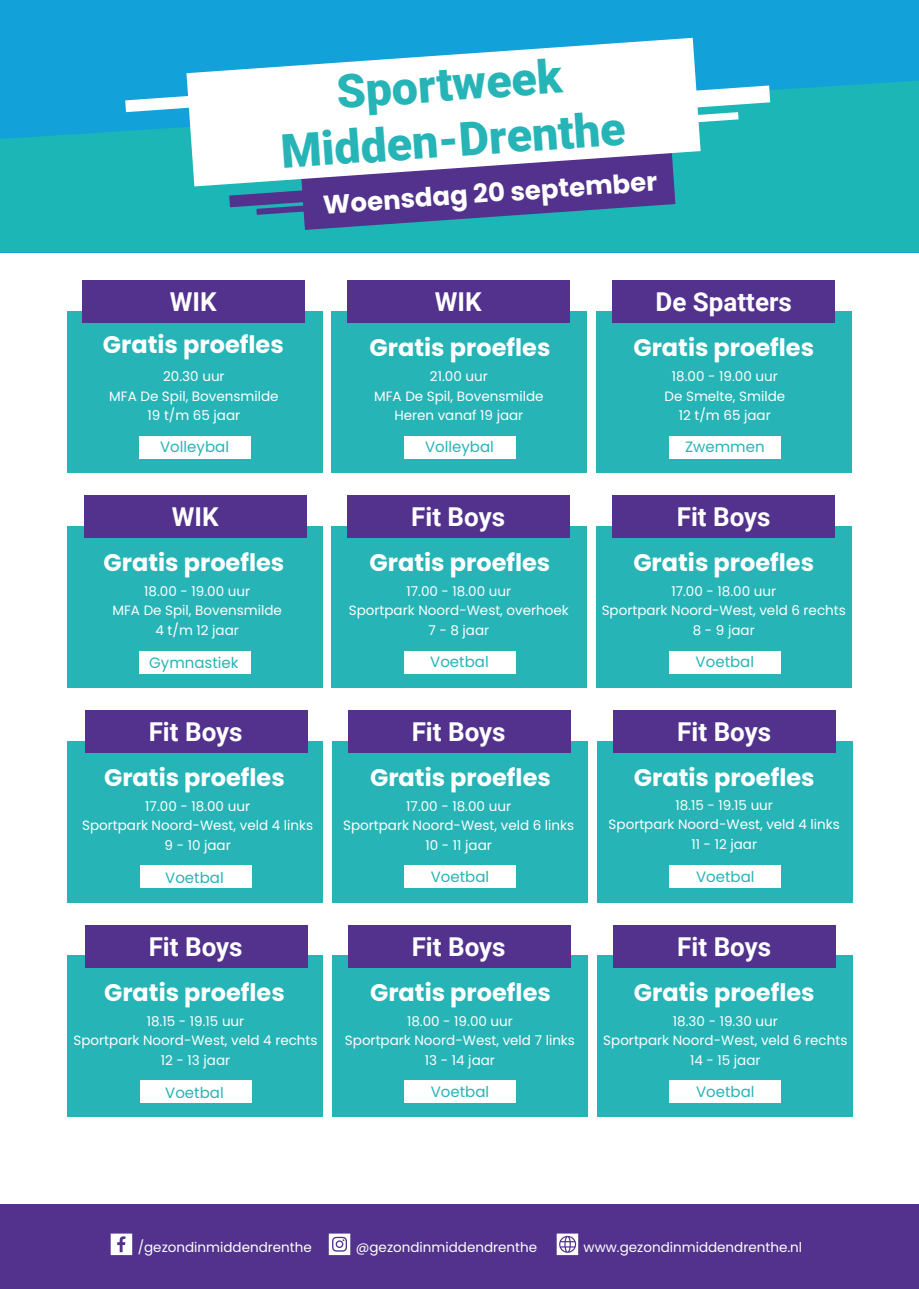
<style>
.page{position:relative;width:919px;height:1289px;background:#fff}
.page>*{position:absolute;margin:0;border:0;box-sizing:border-box;transform-origin:0 0}
.t1{font:900 46.5px/55.8px "Roboto";color:#26b4b6;text-align:center}
.t2{font:700 25.95px "Roboto";color:#fff}
.t3{font:700 25.95px "Poppins";color:#fff}
.t4{font:700 24px "Poppins";color:#fff}
.t5{font:15px "Poppins";color:#26b4b6}
.t6{font:13.5px/19.5px "Poppins";color:#fff;text-align:center}
</style>
<div class="page">
<div style="left:67px;top:526px;width:255px;height:161px;background:#26b4b6"></div>
<div style="left:331px;top:311px;width:256px;height:161px;background:#26b4b6"></div>
<div style="left:67px;top:311px;width:255px;height:161px;background:#26b4b6"></div>
<div style="left:596px;top:311px;width:256px;height:161px;background:#26b4b6"></div>
<div style="left:84px;top:495px;width:223px;height:42px;background:#52328d"></div>
<div style="left:347px;top:280px;width:223px;height:43px;background:#52328d"></div>
<div style="left:83px;top:280px;width:222px;height:43px;background:#52328d"></div>
<div style="left:612px;top:280px;width:223px;height:43px;background:#52328d"></div>
<div style="left:139px;top:650px;width:112px;height:23px;background:#fff"></div>
<div style="left:404px;top:435px;width:111px;height:23px;background:#fff"></div>
<div style="left:139px;top:435px;width:112px;height:23px;background:#fff"></div>
<div style="left:669px;top:435px;width:111px;height:23px;background:#fff"></div>
<div style="left:0;top:0;width:918px;height:252px;background:#12a2d9"></div>
<svg style="left:0;top:81px;width:918px;height:171px;background:#1bb3bb"></svg>
<svg style="left:229px;top:186px;width:446px;height:44px;background:#3f609b"></svg>
<svg style="left:186px;top:38px;width:514px;height:148px;background:#c8dbec"></svg>
<svg style="left:125px;top:91px;width:131px;height:21px"></svg>
<svg style="left:607px;top:85px;width:163px;height:43px;background:#cbedef"></svg>
<div style="left:331px;top:526px;width:256px;height:161px;background:#26b4b6"></div>
<div style="left:596px;top:526px;width:256px;height:161px;background:#26b4b6"></div>
<div style="left:347px;top:495px;width:223px;height:42px;background:#52328d"></div>
<div style="left:612px;top:495px;width:223px;height:42px;background:#52328d"></div>
<div style="left:404px;top:650px;width:111px;height:23px;background:#fff"></div>
<div style="left:669px;top:650px;width:111px;height:23px;background:#fff"></div>
<div style="left:67px;top:741px;width:256px;height:161px;background:#26b4b6"></div>
<div style="left:67px;top:955px;width:256px;height:162px;background:#26b4b6"></div>
<div style="left:332px;top:741px;width:255px;height:161px;background:#26b4b6"></div>
<div style="left:332px;top:955px;width:255px;height:162px;background:#26b4b6"></div>
<div style="left:597px;top:741px;width:255px;height:161px;background:#26b4b6"></div>
<div style="left:597px;top:955px;width:255px;height:162px;background:#26b4b6"></div>
<div style="left:85px;top:709px;width:222px;height:43px;background:#52328d"></div>
<div style="left:85px;top:924px;width:222px;height:43px;background:#52328d"></div>
<div style="left:348px;top:709px;width:222px;height:43px;background:#52328d"></div>
<div style="left:348px;top:924px;width:222px;height:43px;background:#52328d"></div>
<div style="left:612px;top:709px;width:223px;height:43px;background:#52328d"></div>
<div style="left:612px;top:924px;width:223px;height:43px;background:#52328d"></div>
<div style="left:140px;top:865px;width:111px;height:23px;background:#fff"></div>
<div style="left:140px;top:1080px;width:111px;height:23px;background:#fff"></div>
<div style="left:404px;top:865px;width:112px;height:23px;background:#fff"></div>
<div style="left:404px;top:1080px;width:112px;height:23px;background:#fff"></div>
<div style="left:669px;top:865px;width:112px;height:23px;background:#fff"></div>
<div style="left:669px;top:1080px;width:112px;height:23px;background:#fff"></div>
<div style="left:0;top:1203px;width:918px;height:85px;background:#52328d"></div>
<svg style="left:111px;top:1233px;width:21px;height:21px"></svg>
<svg style="left:329px;top:1233px;width:21px;height:21px"></svg>
<svg style="left:556px;top:1233px;width:22px;height:21px"></svg>
<h1 class="t1" style="left:275px;top:66px;width:346px;rotate:-4deg">Sportweek<br>Midden-Drenthe</h1>
<h2 class="t3" style="left:322px;top:190px;width:336px;rotate:-4deg">Woensdag 20 september</h2>
<h2 class="t2" style="left:170px;top:284px;width:48px">WIK</h2>
<h2 class="t2" style="left:435px;top:284px;width:48px">WIK</h2>
<h2 class="t2" style="left:655px;top:284px;width:138px">De Spatters</h2>
<h3 class="t4" style="left:103px;top:331px;width:182px">Gratis proefles</h3>
<h3 class="t4" style="left:369px;top:334px;width:182px">Gratis proefles</h3>
<h3 class="t4" style="left:633px;top:334px;width:182px">Gratis proefles</h3>
<p class="t6" style="left:109px;top:366px;width:171px">20.30 uur<br>MFA De Spil, Bovensmilde<br>19 t/m 65 jaar</p>
<p class="t6" style="left:664px;top:366px;width:122px">18.00 - 19.00 uur<br>De Smelte, Smilde<br>12 t/m 65 jaar</p>
<p class="t6" style="left:374px;top:366px;width:171px">21.00 uur<br>MFA De Spil, Bovensmilde<br>Heren vanaf 19 jaar</p>
<p class="t5" style="left:160px;top:438px;width:70px">Volleybal</p>
<p class="t5" style="left:425px;top:438px;width:70px">Volleybal</p>
<p class="t5" style="left:685px;top:438px;width:81px">Zwemmen</p>
<h2 class="t2" style="left:172px;top:498px;width:48px">WIK</h2>
<h2 class="t2" style="left:411px;top:498px;width:95px">Fit Boys</h2>
<h2 class="t2" style="left:676px;top:498px;width:95px">Fit Boys</h2>
<h3 class="t4" style="left:103px;top:549px;width:182px">Gratis proefles</h3>
<h3 class="t4" style="left:369px;top:549px;width:182px">Gratis proefles</h3>
<h3 class="t4" style="left:633px;top:549px;width:182px">Gratis proefles</h3>
<p class="t6" style="left:112px;top:581px;width:171px">18.00 - 19.00 uur<br>MFA De Spil, Bovensmilde<br>4 t/m 12 jaar</p>
<p class="t6" style="left:349px;top:581px;width:221px">17.00 - 18.00 uur<br>Sportpark Noord-West, overhoek<br>7 - 8 jaar</p>
<p class="t6" style="left:601px;top:581px;width:246px">17.00 - 18.00 uur<br>Sportpark Noord-West, veld 6 rechts<br>8 - 9 jaar</p>
<p class="t5" style="left:149px;top:653px;width:91px">Gymnastiek</p>
<p class="t5" style="left:430px;top:653px;width:60px">Voetbal</p>
<p class="t5" style="left:695px;top:653px;width:60px">Voetbal</p>
<h2 class="t2" style="left:149px;top:713px;width:95px">Fit Boys</h2>
<h2 class="t2" style="left:411px;top:713px;width:95px">Fit Boys</h2>
<h2 class="t2" style="left:677px;top:713px;width:95px">Fit Boys</h2>
<h3 class="t4" style="left:104px;top:764px;width:182px">Gratis proefles</h3>
<h3 class="t4" style="left:370px;top:764px;width:182px">Gratis proefles</h3>
<h3 class="t4" style="left:633px;top:764px;width:182px">Gratis proefles</h3>
<p class="t6" style="left:82px;top:796px;width:233px">17.00 - 18.00 uur<br>Sportpark Noord-West, veld 4 links<br>9 - 10 jaar</p>
<p class="t6" style="left:343px;top:796px;width:232px">17.00 - 18.00 uur<br>Sportpark Noord-West, veld 6 links<br>10 - 11 jaar</p>
<p class="t6" style="left:608px;top:795px;width:233px">18.15 - 19.15 uur<br>Sportpark Noord-West, veld 4 links<br>11 - 12 jaar</p>
<p class="t5" style="left:165px;top:868px;width:60px">Voetbal</p>
<p class="t5" style="left:430px;top:868px;width:60px">Voetbal</p>
<p class="t5" style="left:696px;top:868px;width:60px">Voetbal</p>
<h2 class="t2" style="left:149px;top:928px;width:95px">Fit Boys</h2>
<h2 class="t2" style="left:411px;top:928px;width:95px">Fit Boys</h2>
<h2 class="t2" style="left:677px;top:928px;width:95px">Fit Boys</h2>
<h3 class="t4" style="left:104px;top:978px;width:182px">Gratis proefles</h3>
<h3 class="t4" style="left:370px;top:978px;width:182px">Gratis proefles</h3>
<h3 class="t4" style="left:633px;top:978px;width:182px">Gratis proefles</h3>
<p class="t6" style="left:73px;top:1011px;width:245px">18.15 - 19.15 uur<br>Sportpark Noord-West, veld 4 rechts<br>12 - 13 jaar</p>
<p class="t6" style="left:345px;top:1011px;width:231px">18.00 - 19.00 uur<br>Sportpark Noord-West, veld 7 links<br>13 - 14 jaar</p>
<p class="t6" style="left:603px;top:1011px;width:246px">18.30 - 19.30 uur<br>Sportpark Noord-West, veld 6 rechts<br>14 - 15 jaar</p>
<p class="t5" style="left:165px;top:1083px;width:60px">Voetbal</p>
<p class="t5" style="left:430px;top:1083px;width:60px">Voetbal</p>
<p class="t5" style="left:696px;top:1083px;width:60px">Voetbal</p>
<p class="t6" style="left:138px;top:1237px;width:176px">/gezondinmiddendrenthe</p>
<p class="t6" style="left:356px;top:1237px;width:183px">@gezondinmiddendrenthe</p>
<p class="t6" style="left:583px;top:1237px;width:220px">www.gezondinmiddendrenthe.nl</p>
</div>
